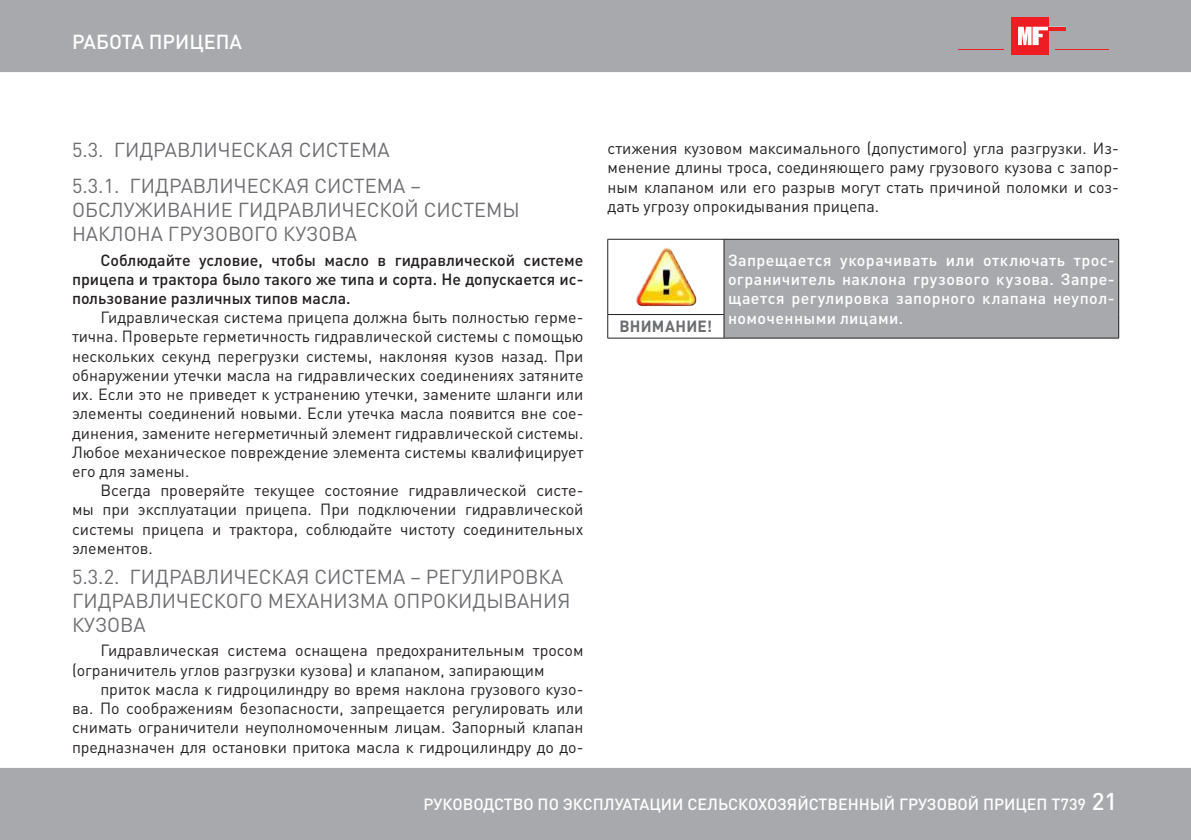
<style>
.page{position:relative;width:1191px;height:840px;background:#fff}
.page>*{position:absolute;margin:0;border:0;box-sizing:border-box;transform-origin:0 0}
.t1{font:20px/24px "DIN Pro";color:#6c6d70}
.t2{font:500 20px "DIN Pro";letter-spacing:-.005em;color:#fff}
.t3{font:16px/19.2px "DIN Pro";color:#231f20;text-align:justify}
.t4{font:500 16px/19.2px "DIN Pro";color:#fff;text-align:justify}
.t5{font:500 16px/19.2px "DIN Pro";color:#231f20;text-align:justify}
.t6{font:700 16px "DIN Pro";letter-spacing:.015em;color:#6c6d70}
.s1{font-size:24px}
</style>
<div class="page">
<div style="left:0;top:768px;width:1191px;height:71px;background:#a8a9ad"></div>
<div style="left:0;top:0;width:1191px;height:72px;background:#a8a9ad"></div>
<div style="left:1011px;top:17px;width:37px;height:37px;background:#ee1d23"></div>
<svg style="left:1018px;top:27px;width:48px;height:18px"></svg>
<hr style="left:1048px;top:27px;width:18px;height:3px;background:#ee1d23">
<hr style="left:1055px;top:49px;width:53px;height:1px;background:#ee1d23">
<hr style="left:958px;top:49px;width:45px;height:1px;background:#ee1d23">
<div style="left:724px;top:239px;width:394px;height:99px;background:#a8a9ad"></div>
<hr style="left:724px;top:337px;width:395px;height:1px;background:#231f20">
<hr style="left:607px;top:239px;width:117px;height:1px;background:#231f20">
<hr style="left:607px;top:239px;width:1px;height:75px;background:#231f20">
<hr style="left:724px;top:239px;width:395px;height:1px;background:#231f20">
<hr style="left:723px;top:239px;width:1px;height:75px;background:#231f20">
<hr style="left:1118px;top:239px;width:1px;height:75px;background:#231f20">
<hr style="left:607px;top:314px;width:117px;height:1px;background:#231f20">
<svg style="left:607px;top:314px;width:1px;height:23px"></svg>
<svg style="left:723px;top:315px;width:1px;height:22px"></svg>
<svg style="left:1118px;top:314px;width:1px;height:24px"></svg>
<hr style="left:607px;top:337px;width:117px;height:1px;background:#231f20">
<img style="left:636px;top:247px;width:61px;height:60px">
<p class="t2" style="left:72px;top:26px;width:171px">РАБОТА ПРИЦЕПА</p>
<p class="t1" style="left:72px;top:130px;width:350px;line-height:35.4px">5.3. ГИДРАВЛИЧЕСКАЯ СИСТЕМА<br>5.3.1. ГИДРАВЛИЧЕСКАЯ СИСТЕМА –</p>
<p class="t1" style="left:72px;top:195px;width:449px">ОБСЛУЖИВАНИЕ ГИДРАВЛИЧЕСКОЙ СИСТЕМЫ<br>НАКЛОНА ГРУЗОВОГО КУЗОВА</p>
<p class="t5" style="left:72px;top:248px;width:513px;text-indent:28px">Соблюдайте условие, чтобы масло в гидравлической системе прицепа и трактора было такого же типа и сорта. Не допускается ис&shy;пользование различных типов масла.</p>
<p class="t3" style="left:72px;top:306px;width:513px;text-indent:28px">Гидравлическая система прицепа должна быть полностью герме&shy;тична. Проверьте герметичность гидравлической системы с помощью нескольких секунд перегрузки системы, наклоняя кузов назад. При обнаружении утечки масла на гидравлических соединениях затяните их. Если это не приведет к устранению утечки, замените шланги или элементы соединений новыми. Если утечка масла появится вне сое&shy;динения, замените негерметичный элемент гидравлической системы.<br>Любое механическое повреждение элемента системы квалифицирует его для замены.</p>
<p class="t3" style="left:72px;top:479px;width:513px;text-indent:28px">Всегда проверяйте текущее состояние гидравлической систе&shy;мы при эксплуатации прицепа. При подключении гидравлической системы прицепа и трактора, соблюдайте чистоту соединительных элементов.</p>
<p class="t1" style="left:72px;top:562px;width:500px">5.3.2. ГИДРАВЛИЧЕСКАЯ СИСТЕМА – РЕГУЛИРОВКА<br>ГИДРАВЛИЧЕСКОГО МЕХАНИЗМА ОПРОКИДЫВАНИЯ<br>КУЗОВА</p>
<p class="t3" style="left:72px;top:639px;width:513px;text-indent:28px">Гидравлическая система оснащена предохранительным тросом (ограничитель углов разгрузки кузова) и клапаном, запирающим</p>
<p class="t3" style="left:72px;top:677px;width:513px;text-indent:28px">приток масла к гидроцилиндру во время наклона грузового кузо&shy;ва. По соображениям безопасности, запрещается регулировать или снимать ограничители неуполномоченным лицам. Запорный клапан предназначен для остановки притока масла к гидроцилиндру до до-</p>
<p class="t3" style="left:607px;top:137px;width:513px">стижения кузовом максимального (допустимого) угла разгрузки. Из&shy;менение длины троса, соединяющего раму грузового кузова с запор&shy;ным клапаном или его разрыв могут стать причиной поломки и соз&shy;дать угрозу опрокидывания прицепа.</p>
<p class="t4" style="left:728px;top:249px;width:388px">Запрещается укорачивать или отключать трос&shy;ограничитель наклона грузового кузова. Запре&shy;щается регулировка запорного клапана неупол&shy;номоченными лицами.</p>
<p class="t6" style="left:619px;top:313px;width:94px">ВНИМАНИЕ!</p>
<p class="t4" style="left:423px;top:792px;width:695px">РУКОВОДСТВО ПО ЭКСПЛУАТАЦИИ СЕЛЬСКОХОЗЯЙСТВЕННЫЙ ГРУЗОВОЙ ПРИЦЕП T739 <span class="s1">21</span></p>
</div>
